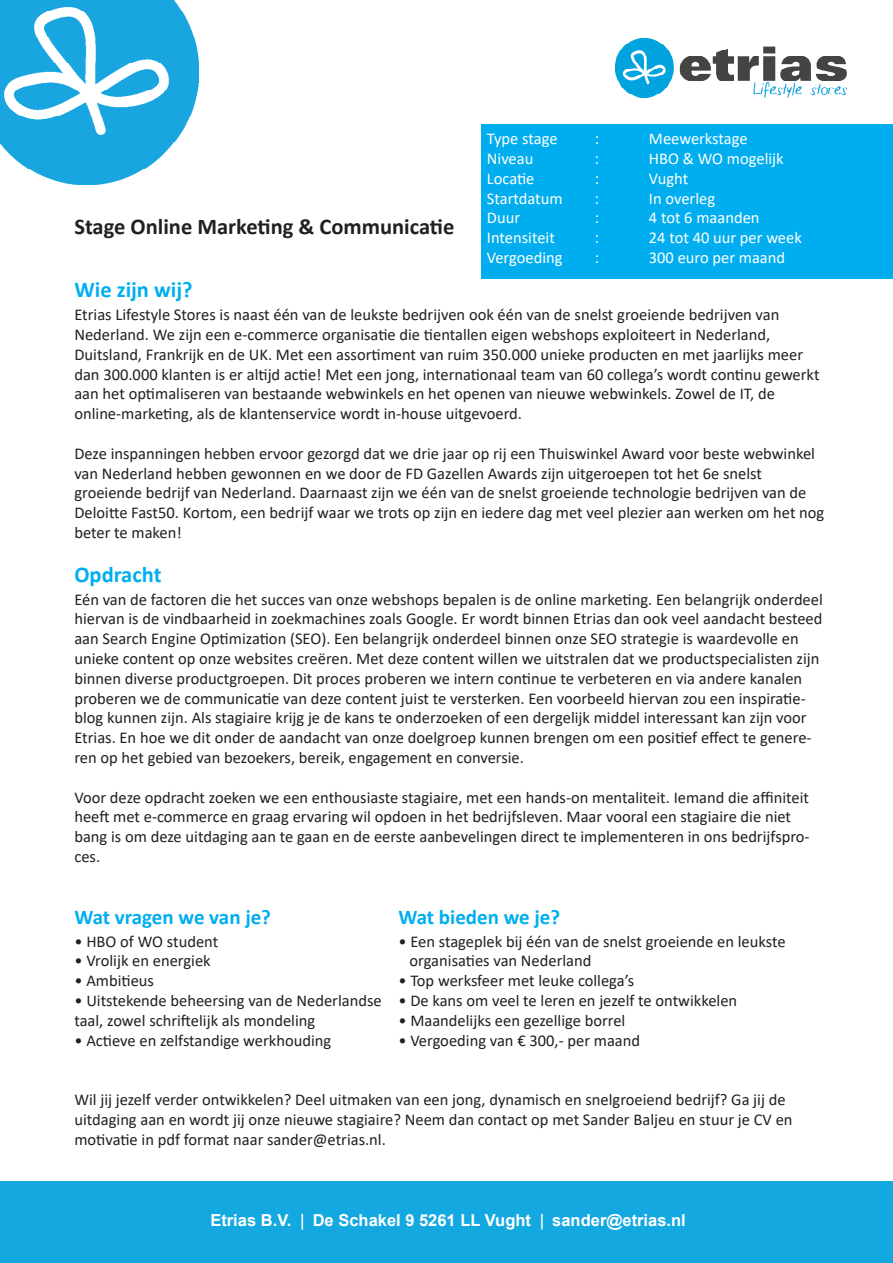
<style>
.page{position:relative;width:893px;height:1263px;background:#fff}
.page>*{position:absolute;margin:0;border:0;box-sizing:border-box;transform-origin:0 0}
.t1{font:700 22.5px "Calibri";color:#231f20}
.t2{font:700 22.5px "Calibri";color:#00aeef}
.t3{font:700 21px "Calibri";color:#00aeef}
.t4{font:16.5px/19.8px "Calibri";color:#231f20}
.t5{font:16.5px "Calibri";color:#fff}
.t6{font:700 16.5px "Arial";color:#fff}
.s1{font-family:"Arial Narrow"}
</style>
<div class="page">
<div style="left:481px;top:124px;width:412px;height:155px;background:#00aeef"></div>
<img style="left:615px;top:38px;width:231px;height:59px">
<img style="left:0;top:0;width:198px;height:184px">
<div style="left:0;top:1182px;width:893px;height:81px;background:#14a8e0"></div>
<p class="t1" style="left:74px;top:210px;width:382px">Stage Online Marketing &amp; Communicatie</p>
<p class="t5" style="left:487px;top:127px;width:72px">Type stage</p>
<p class="t5" style="left:595px;top:127px;width:6px">:</p>
<p class="t5" style="left:649px;top:127px;width:100px">Meewerkstage</p>
<p class="t5" style="left:487px;top:147px;width:48px">Niveau</p>
<p class="t5" style="left:595px;top:147px;width:6px">:</p>
<p class="t5" style="left:649px;top:147px;width:136px">HBO &amp; WO mogelijk</p>
<p class="t5" style="left:487px;top:167px;width:49px">Locatie</p>
<p class="t5" style="left:595px;top:167px;width:6px">:</p>
<p class="t5" style="left:649px;top:167px;width:41px">Vught</p>
<p class="t5" style="left:487px;top:187px;width:77px">Startdatum</p>
<p class="t5" style="left:595px;top:187px;width:6px">:</p>
<p class="t5" style="left:649px;top:187px;width:68px">In overleg</p>
<p class="t5" style="left:487px;top:206px;width:35px">Duur</p>
<p class="t5" style="left:595px;top:206px;width:6px">:</p>
<p class="t5" style="left:649px;top:206px;width:112px">4 tot 6 maanden</p>
<p class="t5" style="left:487px;top:226px;width:70px">Intensiteit</p>
<p class="t5" style="left:595px;top:226px;width:6px">:</p>
<p class="t5" style="left:649px;top:226px;width:155px">24 tot 40 uur per week</p>
<p class="t5" style="left:487px;top:246px;width:77px">Vergoeding</p>
<p class="t5" style="left:595px;top:246px;width:6px">:</p>
<p class="t5" style="left:649px;top:246px;width:138px">300 euro per maand</p>
<p class="t2" style="left:74px;top:274px;width:120px">Wie zijn wij?</p>
<p class="t4" style="left:74px;top:304px;width:747px">Etrias Lifestyle Stores is naast één van de leukste bedrijven ook één van de snelst groeiende bedrijven van Nederland. We zijn een e-commerce organisatie die tientallen eigen webshops exploiteert in Nederland, Duitsland, Frankrijk en de UK. Met een assortiment van ruim 350.000 unieke producten en met jaarlijks meer dan 300.000 klanten is er altijd actie! Met een jong, internationaal team van 60 collega’s wordt continu gewerkt aan het optimaliseren van bestaande webwinkels en het openen van nieuwe webwinkels. Zowel de IT, de online-marketing, als de klantenservice wordt in-house uitgevoerd.</p>
<p class="t4" style="left:74px;top:443px;width:751px">Deze inspanningen hebben ervoor gezorgd dat we drie jaar op rij een Thuiswinkel Award voor beste webwinkel van Nederland hebben gewonnen en we door de FD Gazellen Awards zijn uitgeroepen tot het 6e snelst groeiende bedrijf van Nederland. Daarnaast zijn we één van de snelst groeiende technologie bedrijven van de Deloitte Fast50. Kortom, een bedrijf waar we trots op zijn en iedere dag met veel plezier aan werken om het nog beter te maken!</p>
<p class="t2" style="left:74px;top:558px;width:89px">Opdracht</p>
<p class="t4" style="left:74px;top:589px;width:750px">Eén van de factoren die het succes van onze webshops bepalen is de online marketing. Een belangrijk onderdeel</p>
<p class="t4" style="left:74px;top:609px;width:750px">hiervan is de vindbaarheid in zoekmachines zoals Google. Er wordt binnen Etrias dan ook veel aandacht besteed aan Search Engine Optimization (SEO). Een belangrijk onderdeel binnen onze SEO strategie is waardevolle en unieke content op onze websites creëren. Met deze content willen we uitstralen dat we productspecialisten zijn binnen diverse productgroepen. Dit proces proberen we intern continue te verbeteren en via andere kanalen proberen we de communicatie van deze content juist te versterken. Een voorbeeld hiervan zou een inspiratie&shy;blog kunnen zijn. Als stagiaire krijg je de kans te onderzoeken of een dergelijk middel interessant kan zijn voor Etrias. En hoe we dit onder de aandacht van onze doelgroep kunnen brengen om een positief effect te genere&shy;ren op het gebied van bezoekers, bereik, engagement en conversie.</p>
<p class="t4" style="left:74px;top:787px;width:737px">Voor deze opdracht zoeken we een enthousiaste stagiaire, met een hands-on mentaliteit. Iemand die affiniteit heeft met e-commerce en graag ervaring wil opdoen in het bedrijfsleven. Maar vooral een stagiaire die niet bang is om deze uitdaging aan te gaan en de eerste aanbevelingen direct te implementeren in ons bedrijfspro&shy;ces.</p>
<p class="t3" style="left:74px;top:902px;width:198px">Wat vragen we van je?</p>
<p class="t3" style="left:398px;top:902px;width:163px">Wat bieden we je?</p>
<p class="t4" style="left:74px;top:931px;width:145px">• HBO of WO student</p>
<p class="t4" style="left:398px;top:931px;width:389px">• Een stageplek bij één van de snelst groeiende en leukste</p>
<p class="t4" style="left:74px;top:951px;width:138px">• Vrolijk en energiek</p>
<p class="t4" style="left:410px;top:951px;width:183px">organisaties van Nederland</p>
<p class="t4" style="left:74px;top:970px;width:81px">• Ambitieus</p>
<p class="t4" style="left:398px;top:970px;width:237px">• Top werksfeer met leuke collega’s</p>
<p class="t4" style="left:74px;top:990px;width:664px">• Uitstekende beheersing van de Nederlandse • De kans om veel te leren en jezelf te ontwikkelen taal, zowel schriftelijk als mondeling</p>
<p class="t4" style="left:398px;top:1010px;width:228px">• Maandelijks een gezellige borrel</p>
<p class="t4" style="left:74px;top:1030px;width:258px">• Actieve en zelfstandige werkhouding</p>
<p class="t4" style="left:398px;top:1030px;width:243px">• Vergoeding van € 300,- per maand</p>
<p class="t4" style="left:74px;top:1089px;width:720px">Wil jij jezelf verder ontwikkelen? Deel uitmaken van een jong, dynamisch en snelgroeiend bedrijf? Ga jij de uitdaging aan en wordt jij onze nieuwe stagiaire? Neem dan contact op met Sander Baljeu en stuur je CV en motivatie in pdf format naar sander@etrias.nl.</p>
<p class="t6" style="left:210px;top:1209px;width:477px">Etrias B.V. <span class="s1">|</span> De Schakel 9 5261 LL Vught <span class="s1">|</span> sander@etrias.nl</p>
</div>
